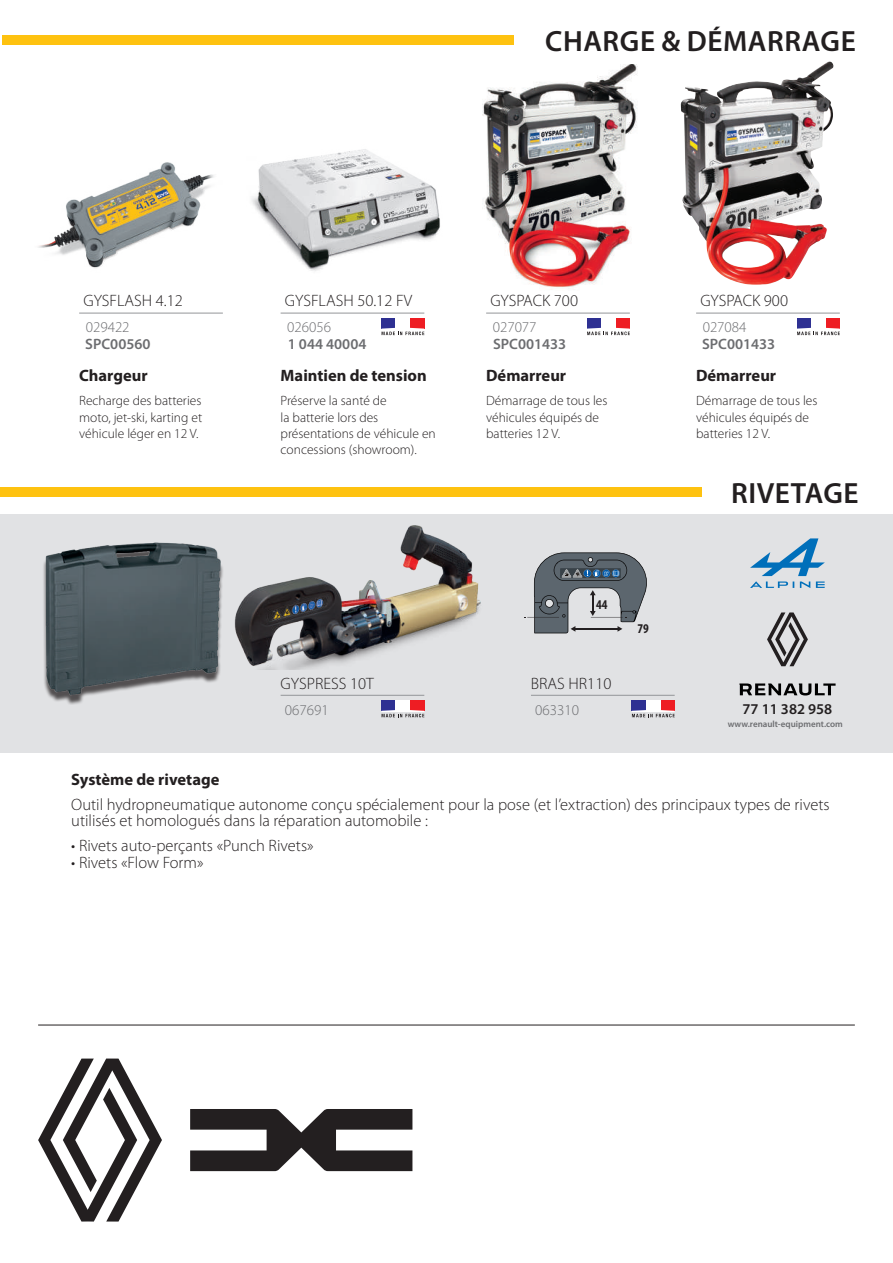
<style>
.page{position:relative;width:893px;height:1263px;background:#fff}
.page>*{position:absolute;margin:0;border:0;box-sizing:border-box;transform-origin:0 0}
.t1{font:600 29.4px "Myriad Pro";letter-spacing:.02em;color:#231f20}
.t2{font:300 16.5px/16.5px "Myriad Pro";color:#231f20}
.t3{font:700 16.5px "Myriad Pro";color:#231f20}
.t4{font:300 15px "Myriad Pro";color:#6c6d70}
.t5{font:600 15px "Myriad Pro";color:#6c6d70}
.t6{font:600 15px "Myriad Pro";color:#231f20}
.t7{font:300 13.5px/16.2px "Myriad Pro";color:#231f20}
.t8{font:700 condensed 13.35px "Myriad Pro";color:#231f20}
.t9{font:600 9px "Myriad Pro";color:#6c6d70}
</style>
<div class="page">
<div style="left:0;top:514px;width:893px;height:238px;background:#e1e2e4"></div>
<div style="left:42px;top:546px;width:182px;height:159px;background:#231f20;opacity:.75"></div>
<img style="left:43px;top:542px;width:180px;height:155px">
<img style="left:234px;top:525px;width:247px;height:145px">
<img style="left:251px;top:149px;width:189px;height:122px">
<img style="left:38px;top:162px;width:176px;height:106px">
<img style="left:482px;top:65px;width:156px;height:225px">
<hr style="left:79px;top:313px;width:144px;height:1px;background:#939598">
<hr style="left:281px;top:695px;width:143px;height:1px;background:#939598">
<div style="left:382px;top:700px;width:14px;height:11px;background:#2e3092"></div>
<div style="left:410px;top:700px;width:14px;height:11px;background:#ee1d23"></div>
<div style="left:396px;top:700px;width:14px;height:11px;background:#fff"></div>
<svg style="left:382px;top:710px;width:42px;height:7px"></svg>
<hr style="left:531px;top:695px;width:144px;height:1px;background:#939598">
<div style="left:632px;top:700px;width:14px;height:11px;background:#2e3092"></div>
<div style="left:660px;top:700px;width:14px;height:11px;background:#ee1d23"></div>
<div style="left:646px;top:700px;width:14px;height:11px;background:#fff"></div>
<svg style="left:632px;top:710px;width:43px;height:7px"></svg>
<hr style="left:281px;top:313px;width:143px;height:1px;background:#939598">
<div style="left:382px;top:318px;width:14px;height:11px;background:#2e3092"></div>
<div style="left:410px;top:318px;width:14px;height:11px;background:#ee1d23"></div>
<svg style="left:382px;top:327px;width:42px;height:8px"></svg>
<hr style="left:486px;top:313px;width:144px;height:1px;background:#939598">
<div style="left:587px;top:318px;width:14px;height:11px;background:#2e3092"></div>
<div style="left:616px;top:318px;width:14px;height:11px;background:#ee1d23"></div>
<svg style="left:587px;top:327px;width:43px;height:8px"></svg>
<hr style="left:696px;top:313px;width:144px;height:1px;background:#939598">
<div style="left:797px;top:318px;width:14px;height:11px;background:#2e3092"></div>
<div style="left:826px;top:318px;width:14px;height:11px;background:#ee1d23"></div>
<svg style="left:797px;top:327px;width:43px;height:8px"></svg>
<img style="left:681px;top:65px;width:152px;height:220px">
<svg style="left:534px;top:552px;width:113px;height:81px"></svg>
<hr style="left:527px;top:617px;width:32px;height:1px;background:#231f20">
<hr style="left:591px;top:617px;width:32px;height:1px;background:#231f20">
<div style="left:3px;top:35px;width:511px;height:9px;background:#fec210"></div>
<div style="left:0;top:487px;width:702px;height:9px;background:#fec210"></div>
<svg style="left:739px;top:683px;width:97px;height:12px"></svg>
<hr style="left:38px;top:1025px;width:817px;height:1px;background:#231f20">
<svg style="left:190px;top:1109px;width:222px;height:62px"></svg>
<svg style="left:38px;top:1058px;width:124px;height:163px"></svg>
<svg style="left:767px;top:612px;width:41px;height:54px"></svg>
<svg style="left:750px;top:538px;width:75px;height:50px"></svg>
<p class="t2" style="left:83px;top:292px;width:101px">GYSFLASH 4.12</p>
<p class="t4" style="left:86px;top:318px;width:45px">029422</p>
<h1 class="t1" style="left:545px;top:22px;width:312px">CHARGE &amp; DÉMARRAGE</h1>
<p class="t2" style="left:285px;top:292px;width:129px">GYSFLASH 50.12 FV</p>
<p class="t4" style="left:287px;top:318px;width:45px">026056</p>
<p class="t2" style="left:490px;top:292px;width:89px">GYSPACK 700</p>
<p class="t4" style="left:493px;top:318px;width:45px">027077</p>
<p class="t2" style="left:700px;top:292px;width:89px">GYSPACK 900</p>
<p class="t4" style="left:703px;top:318px;width:45px">027084</p>
<p class="t5" style="left:85px;top:334px;width:67px">SPC00560</p>
<p class="t5" style="left:288px;top:334px;width:80px">1 044 40004</p>
<p class="t5" style="left:493px;top:334px;width:75px">SPC001433</p>
<p class="t5" style="left:702px;top:334px;width:75px">SPC001433</p>
<p class="t3" style="left:79px;top:364px;width:70px">Chargeur</p>
<p class="t7" style="left:79px;top:393px;width:125px;text-align:justify">Recharge des batteries moto, jet-ski, karting et véhicule léger en 12 V.</p>
<p class="t3" style="left:281px;top:364px;width:148px">Maintien de tension</p>
<p class="t7" style="left:281px;top:393px;width:157px">Préserve la santé de<br>la batterie lors des présentations de véhicule en concessions (showroom).</p>
<p class="t2" style="left:281px;top:675px;width:95px">GYSPRESS 10T</p>
<p class="t4" style="left:285px;top:701px;width:45px">067691</p>
<p class="t3" style="left:486px;top:364px;width:82px">Démarreur</p>
<p class="t7" style="left:486px;top:393px;width:123px">Démarrage de tous les véhicules équipés de batteries 12 V.</p>
<p class="t8" style="left:596px;top:596px;width:13px">44</p>
<p class="t2" style="left:531px;top:675px;width:82px">BRAS HR110</p>
<p class="t4" style="left:535px;top:701px;width:45px">063310</p>
<p class="t8" style="left:637px;top:620px;width:13px">79</p>
<p class="t3" style="left:696px;top:364px;width:82px">Démarreur</p>
<p class="t7" style="left:696px;top:393px;width:123px">Démarrage de tous les véhicules équipés de batteries 12 V.</p>
<h1 class="t1" style="left:731px;top:474px;width:129px">RIVETAGE</h1>
<p class="t6" style="left:743px;top:699px;width:91px">77 11 382 958</p>
<p class="t9" style="left:728px;top:718px;width:117px">www.renault-equipment.com</p>
<p class="t3" style="left:71px;top:768px;width:150px">Système de rivetage</p>
<p class="t2" style="left:71px;top:796px;width:760px">Outil hydropneumatique autonome conçu spécialement pour la pose (et l’extraction) des principaux types de rivets utilisés et homologués dans la réparation automobile :</p>
<p class="t2" style="left:71px;top:837px;width:244px">• Rivets auto-perçants «Punch Rivets»</p>
<p class="t2" style="left:71px;top:854px;width:134px">• Rivets «Flow Form»</p>
</div>
